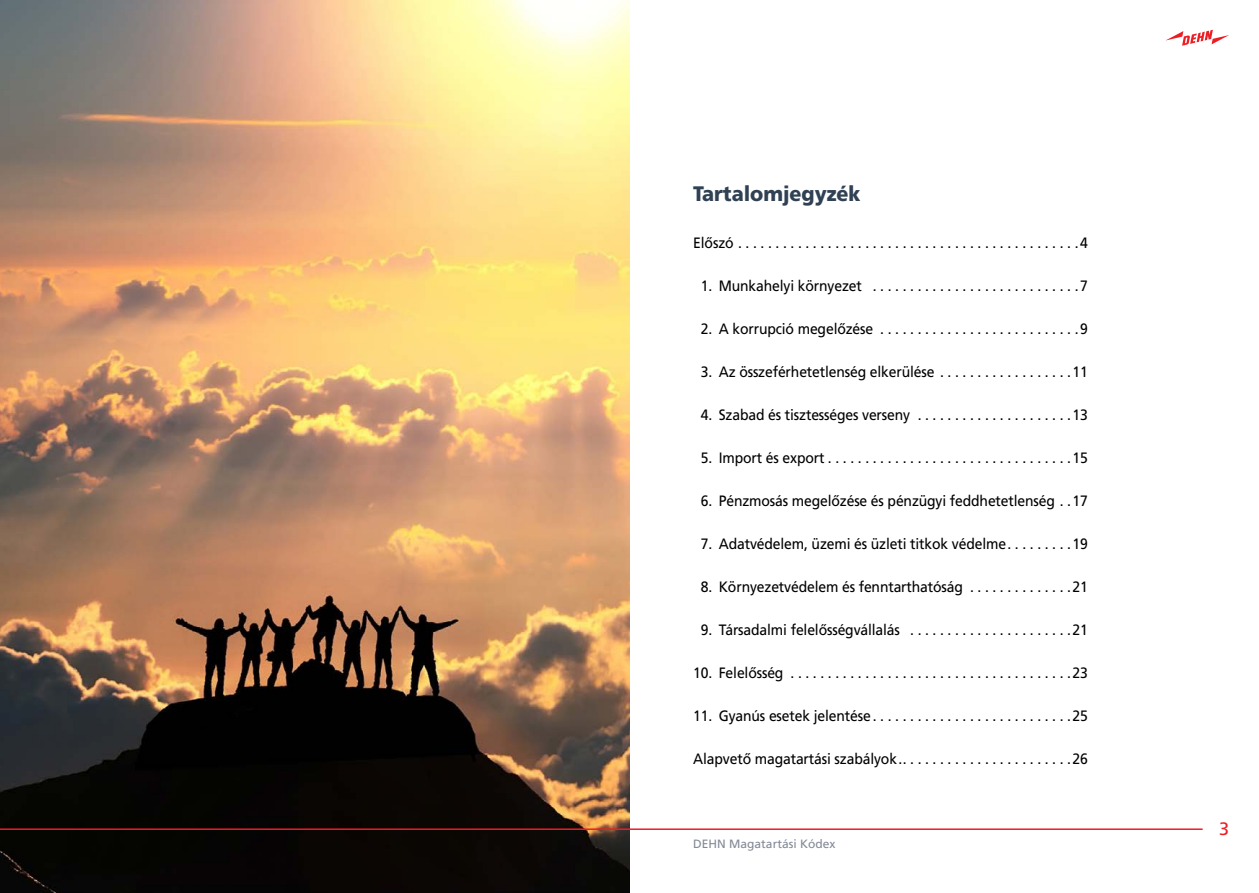
<style>
.page{position:relative;width:1259px;height:893px;background:#fff}
.page>*{position:absolute;margin:0;border:0;box-sizing:border-box;transform-origin:0 0}
.t1{font:900 21px "Frutiger LT Com";letter-spacing:-.005em;color:#304153;scale:.94 1}
.t2{font:18px "Frutiger LT Com";color:#ed1d24}
.t3{font:15px "Frutiger LT Com";letter-spacing:-.01em;color:#000;scale:.93 1}
.t4{font:12px "Frutiger LT Com";color:#828997}
</style>
<div class="page">
<img style="left:0;top:0;width:629px;height:893px">
<hr style="left:0;top:828px;width:1202px;height:2px;background:#ed1d24">
<svg style="left:1165px;top:30px;width:64px;height:16px"></svg>
<h1 class="t1" style="left:693px;top:181px;width:179px">Tartalomjegyzék</h1>
<p class="t3" style="left:693px;top:234px;width:426px">Előszó . . . . . . . . . . . . . . . . . . . . . . . . . . . . . . . . . . . . . . . . . . . . . 4</p>
<p class="t3" style="left:701px;top:277px;width:418px">1. Munkahelyi környezet . . . . . . . . . . . . . . . . . . . . . . . . . . . 7</p>
<p class="t3" style="left:701px;top:320px;width:418px">2. A korrupció megelőzése . . . . . . . . . . . . . . . . . . . . . . . . . . 9</p>
<p class="t3" style="left:701px;top:363px;width:418px">3. Az összeférhetetlenség elkerülése . . . . . . . . . . . . . . . . . 11</p>
<p class="t3" style="left:701px;top:406px;width:418px">4. Szabad és tisztességes verseny . . . . . . . . . . . . . . . . . . . . 13</p>
<p class="t3" style="left:701px;top:449px;width:418px">5. Import és export . . . . . . . . . . . . . . . . . . . . . . . . . . . . . . . . 15</p>
<p class="t3" style="left:701px;top:492px;width:418px">6. Pénzmosás megelőzése és pénzügyi feddhetetlenség . 17</p>
<p class="t3" style="left:701px;top:535px;width:418px">7. Adatvédelem, üzemi és üzleti titkok védelme . . . . . . . . 19</p>
<p class="t3" style="left:701px;top:578px;width:418px">8. Környezetvédelem és fenntarthatóság . . . . . . . . . . . . . 21</p>
<p class="t3" style="left:701px;top:621px;width:418px">9. Társadalmi felelősségvállalás . . . . . . . . . . . . . . . . . . . . . 21</p>
<p class="t3" style="left:693px;top:664px;width:426px">10. Felelősség . . . . . . . . . . . . . . . . . . . . . . . . . . . . . . . . . . . . . 23</p>
<p class="t3" style="left:693px;top:707px;width:426px">11. Gyanús esetek jelentése . . . . . . . . . . . . . . . . . . . . . . . . . . 25</p>
<p class="t3" style="left:693px;top:750px;width:426px">Alapvető magatartási szabályok. . . . . . . . . . . . . . . . . . . . . . . 26</p>
<p class="t4" style="left:693px;top:836px;width:144px">DEHN Magatartási Kódex</p>
<p class="t2" style="left:1219px;top:818px;width:12px">3</p>
</div>
